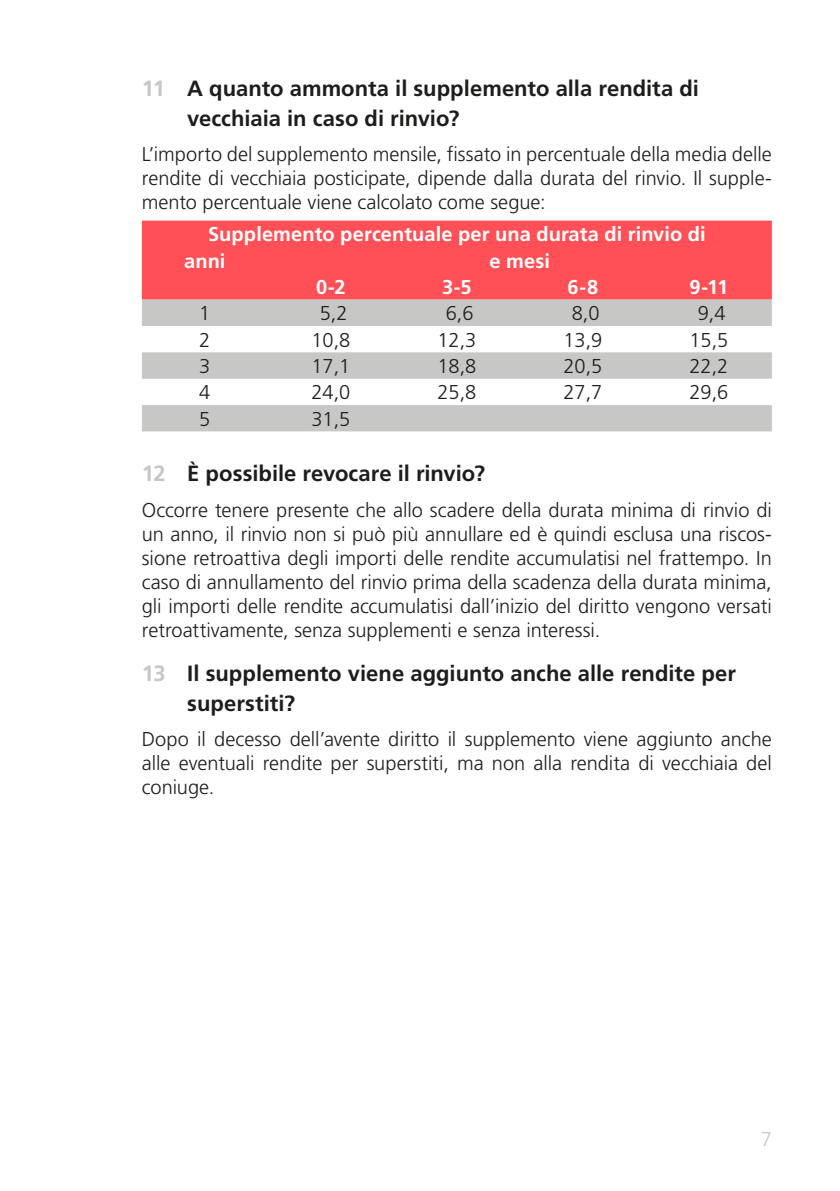
<style>
.page{position:relative;width:840px;height:1191px;background:#fff}
.page>*{position:absolute;margin:0;border:0;box-sizing:border-box;transform-origin:0 0}
.t1{font:700 22px/30px "Frutiger LT Std";color:#1d1d1b}
.Grundtext{font:300 20px/24px "Frutiger LT Std";color:#1d1d1b;text-align:justify}
.Text_vor_Aufzählung{font:300 20px/24px "Frutiger LT Std";color:#1d1d1b;text-align:justify}
.Zahlen_Tabelle{font:300 20px "Frutiger LT Std";color:#1d1d1b}
.Tabellen_Text_Weiss{font:700 20px "Frutiger LT Std";letter-spacing:.005em;color:#fff}
.t2{font:300 20px "Frutiger LT Std";color:#c7c7c6}
.s1{color:#c7c7c6}
</style>
<div class="page">
<div style="left:142px;top:221px;width:629px;height:79px;background:#ff5057"></div>
<svg style="left:142px;top:300px;width:629px;height:131px;fill:#c7c7c6"></svg>
<p class="t1" style="left:187px;top:73px;width:513px;text-indent:-45px"><span class="s1">11</span> A quanto ammonta il supplemento alla rendita di vecchiaia in caso di rinvio?</p>
<p class="Text_vor_Aufzählung" style="left:142px;top:143px;width:631px">L’importo del supplemento mensile, fissato in percentuale della media delle rendite di vecchiaia posticipate, dipende dalla durata del rinvio. Il supple&shy;mento percentuale viene calcolato come segue:</p>
<p class="Tabellen_Text_Weiss" style="left:208px;top:222px;width:499px">Supplemento percentuale per una durata di rinvio di</p>
<p class="Tabellen_Text_Weiss" style="left:184px;top:249px;width:43px">anni</p>
<p class="Tabellen_Text_Weiss" style="left:489px;top:249px;width:62px">e mesi</p>
<p class="Tabellen_Text_Weiss" style="left:316px;top:275px;width:31px">0-2</p>
<p class="Tabellen_Text_Weiss" style="left:442px;top:275px;width:31px">3-5</p>
<p class="Tabellen_Text_Weiss" style="left:567px;top:275px;width:32px">6-8</p>
<p class="Tabellen_Text_Weiss" style="left:689px;top:275px;width:40px">9-11</p>
<p class="Zahlen_Tabelle" style="left:199px;top:302px;width:13px">1</p>
<p class="Zahlen_Tabelle" style="left:319px;top:302px;width:29px">5,2</p>
<p class="Zahlen_Tabelle" style="left:445px;top:302px;width:29px">6,6</p>
<p class="Zahlen_Tabelle" style="left:571px;top:302px;width:29px">8,0</p>
<p class="Zahlen_Tabelle" style="left:697px;top:302px;width:29px">9,4</p>
<p class="Zahlen_Tabelle" style="left:199px;top:328px;width:13px">2</p>
<p class="Zahlen_Tabelle" style="left:311px;top:328px;width:40px">10,8</p>
<p class="Zahlen_Tabelle" style="left:437px;top:328px;width:40px">12,3</p>
<p class="Zahlen_Tabelle" style="left:563px;top:328px;width:40px">13,9</p>
<p class="Zahlen_Tabelle" style="left:689px;top:328px;width:40px">15,5</p>
<p class="Zahlen_Tabelle" style="left:199px;top:355px;width:13px">3</p>
<p class="Zahlen_Tabelle" style="left:311px;top:355px;width:40px">17,1</p>
<p class="Zahlen_Tabelle" style="left:437px;top:355px;width:40px">18,8</p>
<p class="Zahlen_Tabelle" style="left:563px;top:355px;width:40px">20,5</p>
<p class="Zahlen_Tabelle" style="left:689px;top:355px;width:40px">22,2</p>
<p class="Zahlen_Tabelle" style="left:199px;top:381px;width:13px">4</p>
<p class="Zahlen_Tabelle" style="left:311px;top:381px;width:40px">24,0</p>
<p class="Zahlen_Tabelle" style="left:437px;top:381px;width:40px">25,8</p>
<p class="Zahlen_Tabelle" style="left:563px;top:381px;width:40px">27,7</p>
<p class="Zahlen_Tabelle" style="left:689px;top:381px;width:40px">29,6</p>
<p class="Zahlen_Tabelle" style="left:199px;top:407px;width:13px">5</p>
<p class="Zahlen_Tabelle" style="left:311px;top:407px;width:40px">31,5</p>
<p class="t1" style="left:142px;top:458px;width:344px"><span class="s1">12</span> È possibile revocare il rinvio?</p>
<p class="Grundtext" style="left:142px;top:498px;width:631px">Occorre tenere presente che allo scadere della durata minima di rinvio di un anno, il rinvio non si può più annullare ed è quindi esclusa una riscos&shy;sione retroattiva degli importi delle rendite accumulatisi nel frattempo. In caso di annullamento del rinvio prima della scadenza della durata minima, gli importi delle rendite accumulatisi dall’inizio del diritto vengono versati retroattivamente, senza supplementi e senza interessi.</p>
<p class="t1" style="left:187px;top:658px;width:550px;text-indent:-45px"><span class="s1">13</span> Il supplemento viene aggiunto anche alle rendite per superstiti?</p>
<p class="Grundtext" style="left:142px;top:727px;width:631px">Dopo il decesso dell’avente diritto il supplemento viene aggiunto anche alle eventuali rendite per superstiti, ma non alla rendita di vecchiaia del coniuge.</p>
<p class="t2" style="left:760px;top:1127px;width:13px">7</p>
</div>
